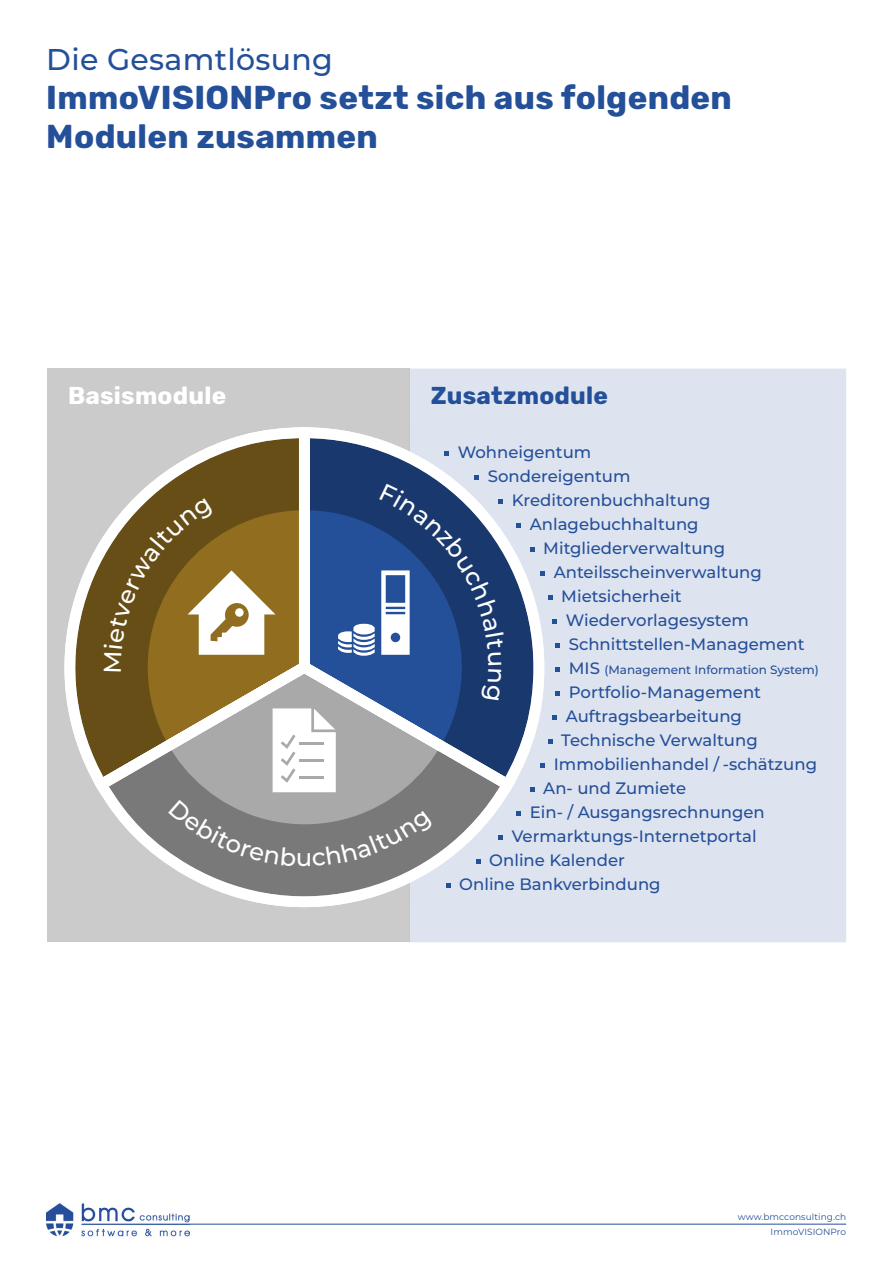
<style>
.page{position:relative;width:893px;height:1263px;background:#fff}
.page>*{position:absolute;margin:0;border:0;box-sizing:border-box;transform-origin:0 0}
.t1{font:700 33px/39px "Rubik";letter-spacing:.01em;color:#244f99}
.t2{font:500 30px "Montserrat";letter-spacing:.01em;color:#244f99}
.t3{font:700 24.3px "Rubik";letter-spacing:.01em;color:#244f99}
.t4{font:700 24.3px "Rubik";letter-spacing:.01em;color:#fff}
.t5{font:500 24.3px "Montserrat";color:#fff}
.t6{font:500 16.5px "Montserrat";color:#244f99}
.t7{font:500 12px "Montserrat";color:#244f99}
.t8{font:9px "Montserrat";letter-spacing:.01em;color:#244f99}
.s1{font-size:16.5px}
</style>
<div class="page">
<div style="left:410px;top:369px;width:436px;height:573px;background:#dee4ef"></div>
<div style="left:47px;top:369px;width:363px;height:573px;background:#cbcbcc"></div>
<img style="left:47px;top:1203px;width:142px;height:34px">
<hr style="left:82px;top:1224px;width:764px;height:1px;background:#244f99">
<svg style="left:64px;top:427px;width:226px;height:341px"></svg>
<svg style="left:87px;top:652px;width:435px;height:283px"></svg>
<svg style="left:290px;top:422px;width:260px;height:377px"></svg>
<svg style="left:445px;top:451px;width:4px;height:4px"></svg>
<svg style="left:517px;top:523px;width:4px;height:4px"></svg>
<svg style="left:530px;top:547px;width:4px;height:4px"></svg>
<svg style="left:541px;top:571px;width:4px;height:4px"></svg>
<svg style="left:548px;top:595px;width:4px;height:4px"></svg>
<svg style="left:553px;top:619px;width:4px;height:4px"></svg>
<svg style="left:556px;top:643px;width:4px;height:4px"></svg>
<svg style="left:556px;top:667px;width:4px;height:4px"></svg>
<svg style="left:556px;top:691px;width:4px;height:4px"></svg>
<svg style="left:553px;top:715px;width:4px;height:4px"></svg>
<svg style="left:548px;top:739px;width:4px;height:4px"></svg>
<svg style="left:541px;top:763px;width:4px;height:4px"></svg>
<svg style="left:530px;top:787px;width:4px;height:4px"></svg>
<svg style="left:517px;top:811px;width:4px;height:4px"></svg>
<svg style="left:499px;top:835px;width:4px;height:4px"></svg>
<svg style="left:476px;top:859px;width:4px;height:4px"></svg>
<svg style="left:446px;top:883px;width:4px;height:4px"></svg>
<svg style="left:104px;top:475px;width:400px;height:317px;background:#787b7b"></svg>
<svg style="left:168px;top:799px;width:128px;height:67px;background:#828283"></svg>
<svg style="left:313px;top:811px;width:120px;height:55px;background:#7d7d7e"></svg>
<h2 class="t2" style="left:46px;top:39px;width:288px">Die Gesamtlösung</h2>
<h1 class="t1" style="left:46px;top:79px;width:687px">ImmoVISIONPro setzt sich aus folgenden<br>Modulen zusammen</h1>
<h3 class="t4" style="left:68px;top:381px;width:160px">Basismodule</h3>
<h3 class="t3" style="left:431px;top:381px;width:179px">Zusatzmodule</h3>
<h3 class="t5" style="left:296px;top:840px;width:18px">u</h3>
<p class="t6" style="left:458px;top:441px;width:135px">Wohneigentum</p>
<p class="t6" style="left:488px;top:465px;width:144px">Sondereigentum</p>
<p class="t6" style="left:512px;top:489px;width:200px">Kreditorenbuchhaltung</p>
<p class="t6" style="left:530px;top:513px;width:170px">Anlagebuchhaltung</p>
<p class="t6" style="left:543px;top:537px;width:183px">Mitgliederverwaltung</p>
<p class="t6" style="left:554px;top:561px;width:210px">Anteilsscheinverwaltung</p>
<p class="t6" style="left:561px;top:585px;width:122px">Mietsicherheit</p>
<p class="t6" style="left:566px;top:609px;width:185px">Wiedervorlagesystem</p>
<p class="t6" style="left:569px;top:633px;width:237px">Schnittstellen-Management</p>
<p class="t7" style="left:569px;top:661px;width:252px"><span class="s1">MIS</span> (Management Information System)</p>
<p class="t6" style="left:569px;top:681px;width:194px">Portfolio-Management</p>
<p class="t6" style="left:566px;top:705px;width:178px">Auftragsbearbeitung</p>
<p class="t6" style="left:561px;top:729px;width:198px">Technische Verwaltung</p>
<p class="t6" style="left:554px;top:753px;width:265px">Immobilienhandel / -schätzung</p>
<p class="t6" style="left:543px;top:777px;width:144px">An- und Zumiete</p>
<p class="t6" style="left:530px;top:801px;width:237px">Ein- / Ausgangsrechnungen</p>
<p class="t6" style="left:512px;top:825px;width:246px">Vermarktungs-Internetportal</p>
<p class="t6" style="left:489px;top:849px;width:137px">Online Kalender</p>
<p class="t6" style="left:459px;top:873px;width:203px">Online Bankverbindung</p>
<p class="t8" style="left:738px;top:1211px;width:110px">www.bmcconsulting.ch</p>
<p class="t8" style="left:771px;top:1226px;width:77px">ImmoVISIONPro</p>
</div>
